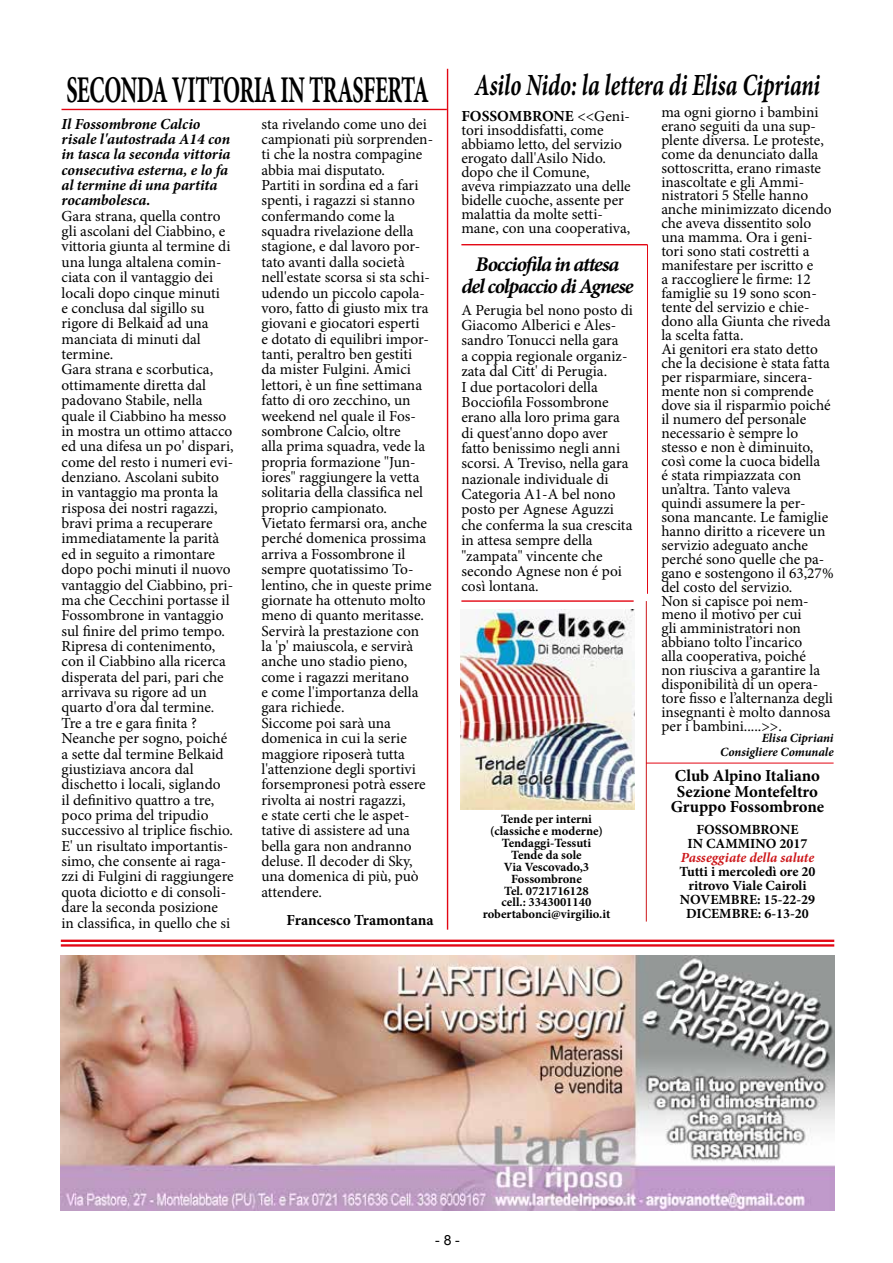
<style>
.page{position:relative;width:893px;height:1263px;background:#fff}
.page>*{position:absolute;margin:0;border:0;box-sizing:border-box;transform-origin:0 0}
.t1{font:700 37.8px "Minion Pro";letter-spacing:-.02em;color:#000;scale:.59 1}
.t2{font:italic 700 30.9px "Minion Pro";color:#000;scale:.72 1}
.t3{font:italic 700 21px/22.4px "Minion Pro";letter-spacing:-.05em;color:#000;text-align:center}
.t4{font:700 16.8px/15.3px "Minion Pro";letter-spacing:-.005em;color:#000;text-align:center}
.t5{font:15.3px/15.3px "Minion Pro";color:#000}
.t6{font:italic 700 15.3px/15.3px "Minion Pro";letter-spacing:-.005em;color:#000}
.t7{font:700 15.3px "Minion Pro";color:#000}
.t8{font:700 13.95px/14px "Minion Pro";color:#000;text-align:center}
.t9{font:italic 700 13.95px "Minion Pro";color:#cd171a}
.t10{font:13.95px "Arial";color:#000}
.t11{font:700 12.6px/11.9px "Minion Pro";color:#000;text-align:center}
.t12{font:italic 700 12.6px/14px "Minion Pro";letter-spacing:-.005em;color:#000;text-align:right}
.s1{font-weight:700}
</style>
<div class="page">
<hr style="left:61px;top:940px;width:773px;height:2px;background:#e30613">
<hr style="left:61px;top:944px;width:773px;height:2px;background:#e30613">
<img style="left:61px;top:955px;width:773px;height:256px">
<hr style="left:646px;top:601px;width:1px;height:320px;background:#cd171a">
<img style="left:460px;top:610px;width:174px;height:199px">
<hr style="left:447px;top:69px;width:1px;height:861px;background:#e30613">
<hr style="left:646px;top:763px;width:188px;height:1px;background:#e30613">
<hr style="left:461px;top:600px;width:173px;height:2px;background:#e30613">
<hr style="left:62px;top:109px;width:385px;height:1px;background:#e30613">
<hr style="left:461px;top:244px;width:186px;height:1px;background:#e30613">
<hr style="left:647px;top:245px;width:1px;height:349px;background:#e30613">
<h1 class="t1" style="left:66px;top:64px;width:616px">SECONDA VITTORIA IN TRASFERTA</h1>
<p class="t6" style="left:62px;top:116px;width:171px">Il Fossombrone Calcio risale l'autostrada A14 con in tasca la seconda vittoria consecutiva esterna, e lo fa al termine di una partita rocambolesca.</p>
<p class="t5" style="left:62px;top:208px;width:174px">Gara strana, quella contro gli ascolani del Ciabbino, e vittoria giunta al termine di una lunga altalena comin&shy;ciata con il vantaggio dei locali dopo cinque minuti<br>e conclusa dal sigillo su rigore di Belkaid ad una manciata di minuti dal termine.<br>Gara strana e scorbutica, ottimamente diretta dal padovano Stabile, nella quale il Ciabbino ha messo in mostra un ottimo attacco ed una difesa un po' dispari, come del resto i numeri evi&shy;denziano. Ascolani subito in vantaggio ma pronta la risposa dei nostri ragazzi, bravi prima a recuperare immediatamente la parità ed in seguito a rimontare dopo pochi minuti il nuovo vantaggio del Ciabbino, pri&shy;ma che Cecchini portasse il<br>Fossombrone in vantaggio sul finire del primo tempo.<br>Ripresa di contenimento, con il Ciabbino alla ricerca disperata del pari, pari che arrivava su rigore ad un quarto d'ora dal termine.<br>Tre a tre e gara finita ?<br>Neanche per sogno, poiché a sette dal termine Belkaid giustiziava ancora dal dischetto i locali, siglando<br>il definitivo quattro a tre, poco prima del tripudio successivo al triplice fischio.<br>E' un risultato importantis&shy;simo, che consente ai raga&shy;zzi di Fulgini di raggiungere quota diciotto e di consoli&shy;dare la seconda posizione in classifica, in quello che si</p>
<p class="t5" style="left:261px;top:116px;width:173px">sta rivelando come uno dei campionati più sorprenden&shy;ti che la nostra compagine abbia mai disputato.<br>Partiti in sordina ed a fari spenti, i ragazzi si stanno confermando come la squadra rivelazione della stagione, e dal lavoro por&shy;tato avanti dalla società nell'estate scorsa si sta schi&shy;udendo un piccolo capola&shy;voro, fatto di giusto mix tra giovani e giocatori esperti<br>e dotato di equilibri impor&shy;tanti, peraltro ben gestiti<br>da mister Fulgini. Amici lettori, è un fine settimana fatto di oro zecchino, un weekend nel quale il Fos&shy;sombrone Calcio, oltre<br>alla prima squadra, vede la propria formazione "Jun&shy;iores" raggiungere la vetta solitaria della classifica nel proprio campionato.<br>Vietato fermarsi ora, anche perché domenica prossima arriva a Fossombrone il sempre quotatissimo To&shy;lentino, che in queste prime giornate ha ottenuto molto meno di quanto meritasse.<br>Servirà la prestazione con la 'p' maiuscola, e servirà anche uno stadio pieno, come i ragazzi meritano<br>e come l'importanza della gara richiede.<br>Siccome poi sarà una domenica in cui la serie maggiore riposerà tutta l'attenzione degli sportivi forsempronesi potrà essere rivolta ai nostri ragazzi,<br>e state certi che le aspet&shy;tative di assistere ad una bella gara non andranno deluse. Il decoder di Sky, una domenica di più, può attendere.</p>
<p class="t7" style="left:287px;top:909px;width:149px">Francesco Tramontana</p>
<h2 class="t2" style="left:475px;top:63px;width:481px">Asilo Nido: la lettera di Elisa Cipriani</h2>
<p class="t5" style="left:461px;top:110px;width:171px;line-height:14px"><span class="s1">FOSSOMBRONE</span> &lt;&lt;Geni&shy;tori insoddisfatti, come abbiamo letto, del servizio erogato dall'Asilo Nido. dopo che il Comune,<br>aveva rimpiazzato una delle bidelle cuoche, assente per malattia da molte setti&shy;mane, con una cooperativa,</p>
<p class="t5" style="left:661px;top:105px;width:174px;line-height:14px">ma ogni giorno i bambini erano seguiti da una sup&shy;plente diversa. Le proteste, come da denunciato dalla sottoscritta, erano rimaste inascoltate e gli Ammi&shy;nistratori 5 Stelle hanno anche minimizzato dicendo che aveva dissentito solo una mamma. Ora i geni&shy;tori sono stati costretti a manifestare per iscritto e<br>a raccogliere le firme: 12 famiglie su 19 sono scon&shy;tente del servizio e chie&shy;dono alla Giunta che riveda la scelta fatta.<br>Ai genitori era stato detto che la decisione è stata fatta per risparmiare, sincera&shy;mente non si comprende dove sia il risparmio poiché il numero del personale necessario è sempre lo stesso e non è diminuito, così come la cuoca bidella<br>é stata rimpiazzata con un’altra. Tanto valeva quindi assumere la per&shy;sona mancante. Le famiglie hanno diritto a ricevere un servizio adeguato anche perché sono quelle che pa&shy;gano e sostengono il 63,27% del costo del servizio.<br>Non si capisce poi nem&shy;meno il motivo per cui<br>gli amministratori non abbiano tolto l’incarico<br>alla cooperativa, poiché non riusciva a garantire la disponibilità di un opera&shy;tore fisso e l’alternanza degli insegnanti è molto dannosa per i bambini.....&gt;&gt;.</p>
<p class="t12" style="left:720px;top:731px;width:115px">Elisa Cipriani<br>Consigliere Comunale</p>
<h3 class="t3" style="left:461px;top:252px;width:174px">Bocciofila in attesa del colpaccio di Agnese</h3>
<p class="t5" style="left:461px;top:302px;width:173px">A Perugia bel nono posto di<br>Giacomo Alberici e Ales&shy;sandro Tonucci nella gara<br>a coppia regionale organiz&shy;zata dal Citt' di Perugia.<br>I due portacolori della<br>Bocciofila Fossombrone erano alla loro prima gara di quest'anno dopo aver fatto benissimo negli anni scorsi. A Treviso, nella gara nazionale individuale di<br>Categoria A1-A bel nono posto per Agnese Aguzzi che conferma la sua crescita in attesa sempre della "zampata" vincente che secondo Agnese non é poi così lontana.</p>
<p class="t11" style="left:483px;top:813px;width:129px">Tende per interni (classiche e moderne)<br>Tendaggi-Tessuti<br>Tende da sole<br>Via Vescovado,3<br>Fossombrone<br>Tel. 0721716128<br>cell.: 3343001140 robertabonci@virgilio.it</p>
<p class="t4" style="left:671px;top:768px;width:155px">Club Alpino Italiano<br>Sezione Montefeltro<br>Gruppo Fossombrone</p>
<p class="t8" style="left:687px;top:823px;width:121px">FOSSOMBRONE<br>IN CAMMINO 2017</p>
<p class="t9" style="left:681px;top:848px;width:135px">Passeggiate della salute</p>
<p class="t8" style="left:679px;top:865px;width:138px">Tutti i mercoledì ore 20 ritrovo Viale Cairoli<br>NOVEMBRE: 15-22-29<br>DICEMBRE: 6-13-20</p>
<p class="t10" style="left:435px;top:1230px;width:26px">- 8 -</p>
</div>
